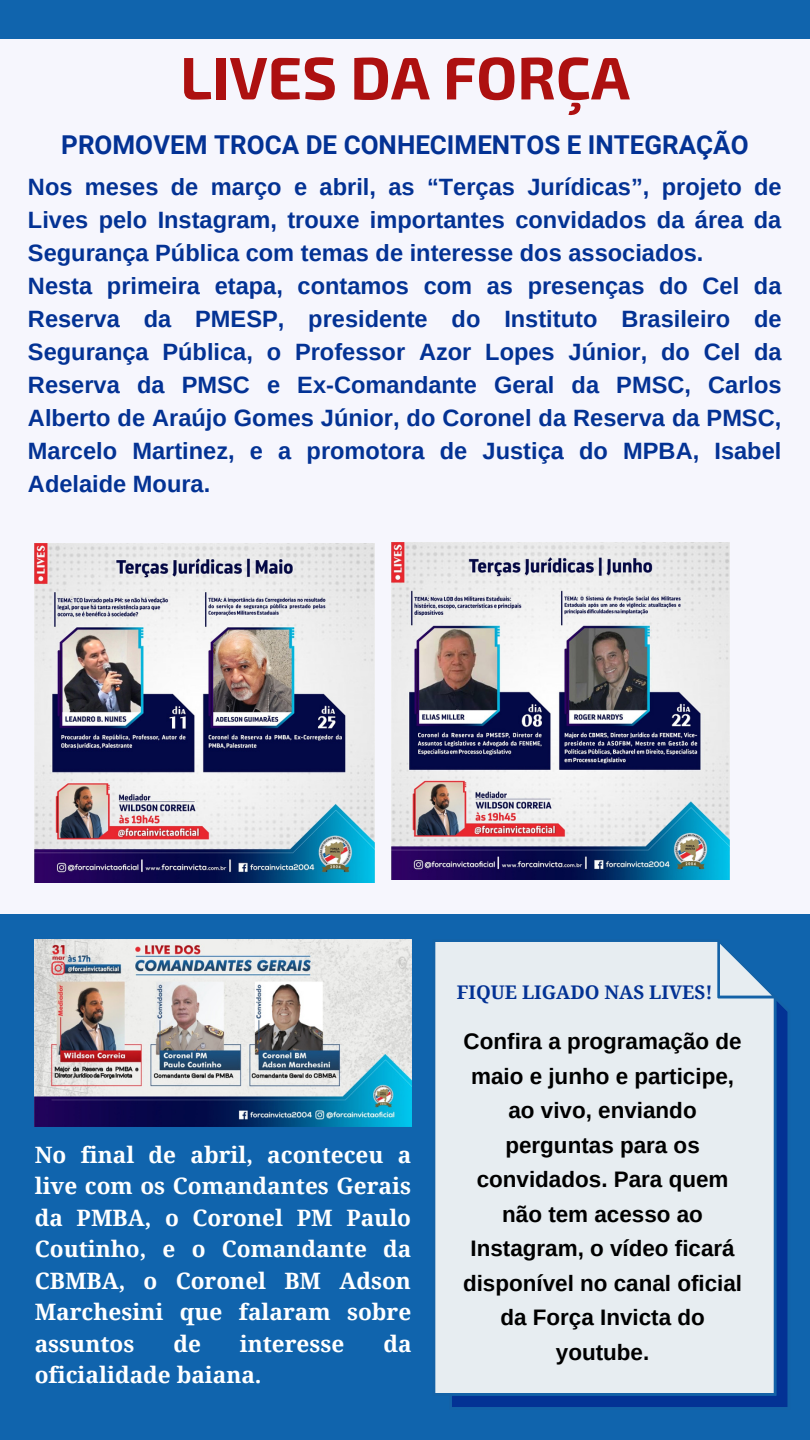
<style>
.page{position:relative;width:810px;height:1440px;background:#1064ad}
.page>*{position:absolute;margin:0;border:0;box-sizing:border-box;transform-origin:0 0}
.t1{font:700 60px "Exo 2";color:#ad1010}
.t2{font:700 26px "Roboto";color:#033294}
.t3{font:700 23.6px/33px "Arimo";color:#033294;text-align:justify}
.t4{font:700 22.6px/31.5px "Noto Serif";color:#fff;text-align:justify}
.t5{font:700 22.4px/34.5px "Arimo";color:#000;text-align:center}
.t6{font:700 18.8px "Noto Serif";color:#033294}
</style>
<div class="page">
<div style="left:0;top:39px;width:810px;height:874px;background:#f6f6fd"></div>
<svg style="left:435px;top:942px;width:353px;height:465px;background:#d4dfea"></svg>
<img style="left:35px;top:544px;width:339px;height:339px">
<img style="left:392px;top:543px;width:337px;height:337px">
<img style="left:35px;top:939px;width:377px;height:187px">
<p class="t1" style="left:180px;top:39px;width:451px">LIVES DA FORÇA</p>
<p class="t2" style="left:61px;top:130px;width:689px">PROMOVEM TROCA DE CONHECIMENTOS E INTEGRAÇÃO</p>
<p class="t3" style="left:28px;top:170px;width:755px">Nos meses de março e abril, as “Terças Jurídicas”, projeto de Lives pelo Instagram, trouxe importantes convidados da área da Segurança Pública com temas de interesse dos associados.</p>
<p class="t3" style="left:28px;top:269px;width:755px">Nesta primeira etapa, contamos com as presenças do Cel da Reserva da PMESP, presidente do Instituto Brasileiro de Segurança Pública, o Professor Azor Lopes Júnior, do Cel da Reserva da PMSC e Ex-Comandante Geral da PMSC, Carlos Alberto de Araújo Gomes Júnior, do Coronel da Reserva da PMSC, Marcelo Martinez, e a promotora de Justiça do MPBA, Isabel Adelaide Moura.</p>
<p class="t4" style="left:35px;top:1138px;width:378px">No final de abril, aconteceu a live com os Comandantes Gerais da PMBA, o Coronel PM Paulo Coutinho, e o Comandante da CBMBA, o Coronel BM Adson Marchesini que falaram sobre assuntos</p>
<p class="t4" style="left:173px;top:1327px;width:29px">de</p>
<p class="t4" style="left:240px;top:1327px;width:106px">interesse</p>
<p class="t4" style="left:383px;top:1327px;width:30px">da</p>
<p class="t4" style="left:35px;top:1359px;width:228px">oficialidade baiana.</p>
<p class="t6" style="left:457px;top:979px;width:257px">FIQUE LIGADO NAS LIVES!</p>
<p class="t5" style="left:463px;top:1024px;width:281px">Confira a programação de maio e junho e participe, ao vivo, enviando perguntas para os convidados. Para quem não tem acesso ao<br>Instagram, o vídeo ficará disponível no canal oficial da Força Invicta do youtube.</p>
</div>
